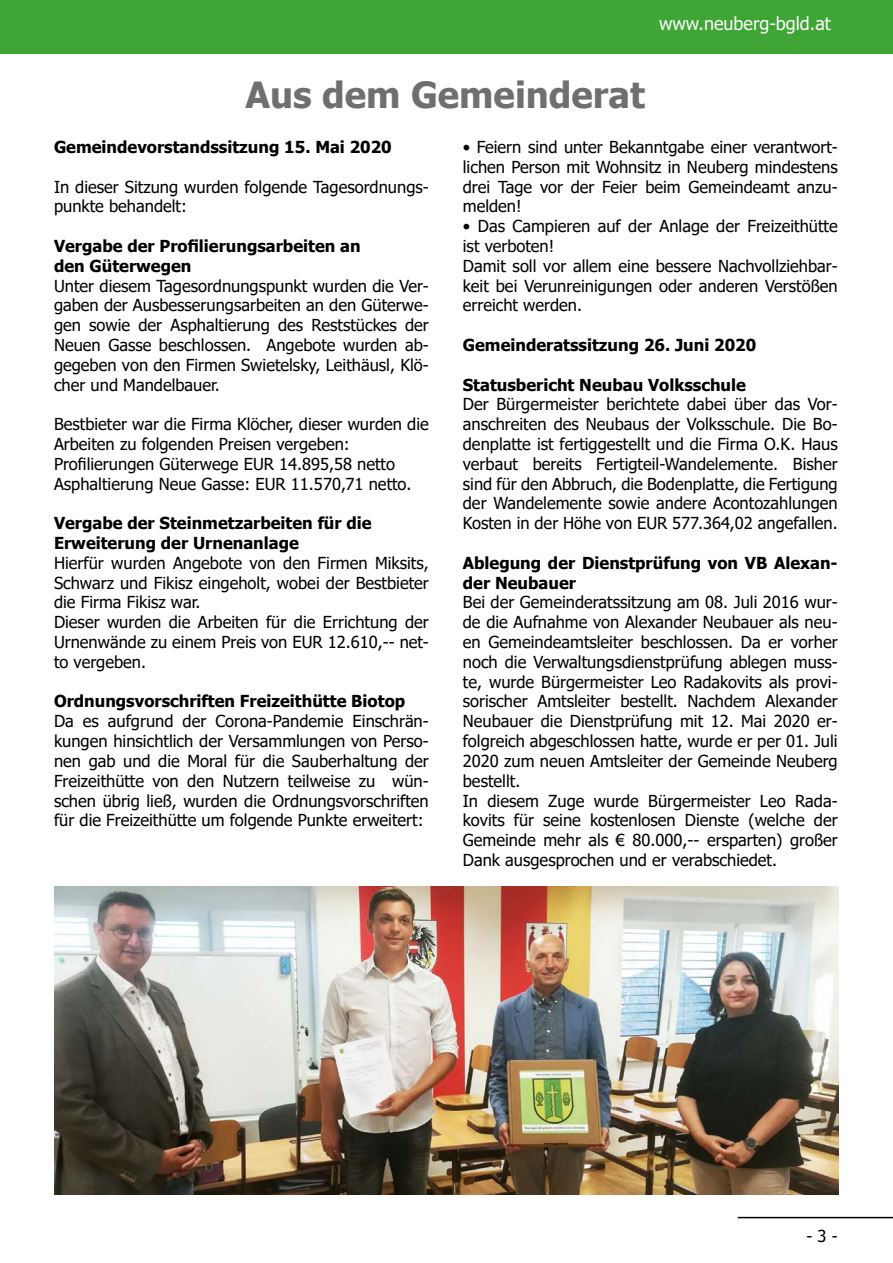
<style>
.page{position:relative;width:893px;height:1263px;background:#fff}
.page>*{position:absolute;margin:0;border:0;box-sizing:border-box;transform-origin:0 0}
.t1{font:700 36px "Tahoma";color:#706f6f}
.t2{font:18px "Tahoma";color:#fbfbfb}
.t3{font:16.5px/19.8px "Tahoma";color:#000}
.t4{font:700 16.5px/19.8px "Tahoma";color:#000}
</style>
<div class="page">
<div style="left:0;top:0;width:893px;height:54px;background:#3fa535"></div>
<hr style="left:738px;top:1217px;width:155px;height:1px;background:#000">
<img style="left:54px;top:886px;width:785px;height:309px">
<p class="t2" style="left:659px;top:12px;width:173px">www.neuberg-bgld.at</p>
<h1 class="t1" style="left:245px;top:70px;width:401px">Aus dem Gemeinderat</h1>
<p class="t4" style="left:54px;top:138px;width:339px">Gemeindevorstandssitzung 15. Mai 2020</p>
<p class="t3" style="left:54px;top:178px;width:376px">In dieser Sitzung wurden folgende Tagesordnungs&shy;punkte behandelt:</p>
<p class="t4" style="left:54px;top:237px;width:308px">Vergabe der Profilierungsarbeiten an den Güterwegen</p>
<p class="t3" style="left:54px;top:277px;width:376px;text-align:justify">Unter diesem Tagesordnungspunkt wurden die Ver&shy;gaben der Ausbesserungsarbeiten an den Güterwe&shy;gen sowie der Asphaltierung des Reststückes der Neuen Gasse beschlossen. Angebote wurden ab&shy;gegeben von den Firmen Swietelsky, Leithäusl, Klö&shy;cher und Mandelbauer.</p>
<p class="t3" style="left:54px;top:415px;width:376px">Bestbieter war die Firma Klöcher, dieser wurden die Arbeiten zu folgenden Preisen vergeben:<br>Profilierungen Güterwege EUR 14.895,58 netto Asphaltierung Neue Gasse: EUR 11.570,71 netto.</p>
<p class="t4" style="left:54px;top:514px;width:319px">Vergabe der Steinmetzarbeiten für die<br>Erweiterung der Urnenanlage</p>
<p class="t3" style="left:54px;top:554px;width:376px">Hierfür wurden Angebote von den Firmen Miksits, Schwarz und Fikisz eingeholt, wobei der Bestbieter die Firma Fikisz war.<br>Dieser wurden die Arbeiten für die Errichtung der Urnenwände zu einem Preis von EUR 12.610,-- net&shy;to vergeben.</p>
<p class="t4" style="left:54px;top:692px;width:353px">Ordnungsvorschriften Freizeithütte Biotop</p>
<p class="t3" style="left:54px;top:712px;width:376px;text-align:justify">Da es aufgrund der Corona-Pandemie Einschrän&shy;kungen hinsichtlich der Versammlungen von Perso&shy;nen gab und die Moral für die Sauberhaltung der Freizeithütte von den Nutzern teilweise zu wün&shy;schen übrig ließ, wurden die Ordnungsvorschriften für die Freizeithütte um folgende Punkte erweitert:</p>
<p class="t3" style="left:463px;top:138px;width:376px;text-align:justify">• Feiern sind unter Bekanntgabe einer verantwort&shy;lichen Person mit Wohnsitz in Neuberg mindestens drei Tage vor der Feier beim Gemeindeamt anzu&shy;melden!</p>
<p class="t3" style="left:463px;top:217px;width:376px">• Das Campieren auf der Anlage der Freizeithütte ist verboten!<br>Damit soll vor allem eine bessere Nachvollziehbar&shy;keit bei Verunreinigungen oder anderen Verstößen erreicht werden.</p>
<p class="t4" style="left:463px;top:336px;width:295px">Gemeinderatssitzung 26. Juni 2020</p>
<p class="t4" style="left:463px;top:375px;width:285px">Statusbericht Neubau Volksschule</p>
<p class="t3" style="left:463px;top:395px;width:376px;text-align:justify">Der Bürgermeister berichtete dabei über das Vor&shy;anschreiten des Neubaus der Volksschule. Die Bo&shy;denplatte ist fertiggestellt und die Firma O.K. Haus verbaut bereits Fertigteil-Wandelemente. Bisher sind für den Abbruch, die Bodenplatte, die Fertigung der Wandelemente sowie andere Acontozahlungen Kosten in der Höhe von EUR 577.364,02 angefallen.</p>
<p class="t4" style="left:463px;top:554px;width:376px">Ablegung der Dienstprüfung von VB Alexan&shy;der Neubauer</p>
<p class="t3" style="left:463px;top:593px;width:376px">Bei der Gemeinderatssitzung am 08. Juli 2016 wur&shy;de die Aufnahme von Alexander Neubauer als neu&shy;en Gemeindeamtsleiter beschlossen. Da er vorher noch die Verwaltungsdienstprüfung ablegen muss&shy;te, wurde Bürgermeister Leo Radakovits als provi&shy;sorischer Amtsleiter bestellt. Nachdem Alexander Neubauer die Dienstprüfung mit 12. Mai 2020 er&shy;folgreich abgeschlossen hatte, wurde er per 01. Juli 2020 zum neuen Amtsleiter der Gemeinde Neuberg bestellt.<br>In diesem Zuge wurde Bürgermeister Leo Rada&shy;kovits für seine kostenlosen Dienste (welche der Gemeinde mehr als € 80.000,-- ersparten) großer Dank ausgesprochen und er verabschiedet.</p>
<p class="t3" style="left:806px;top:1227px;width:33px">- 3 -</p>
</div>
